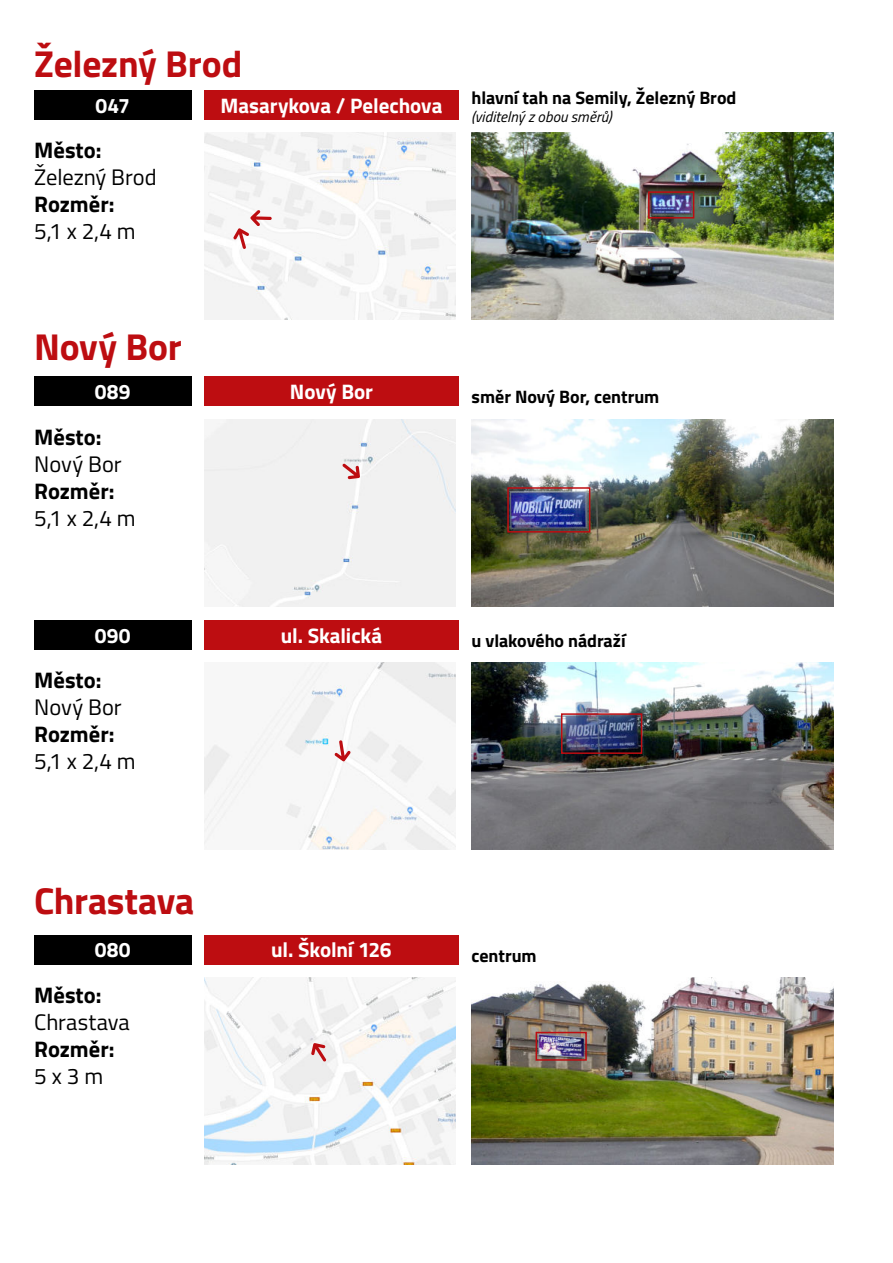
<style>
.page{position:relative;width:893px;height:1263px;background:#fff}
.page>*{position:absolute;margin:0;border:0;box-sizing:border-box;transform-origin:0 0}
.t1{font:700 37.5px "Titillium Web";letter-spacing:-.005em;color:#bd0d11}
.t2{font:22.5px "Titillium Web";letter-spacing:-.005em;color:#000}
.t3{font:700 22.5px "Titillium Web";color:#000}
.t4{font:700 21px "Titillium Web";letter-spacing:-.005em;color:#fff}
.t5{font:700 18px "Titillium Web";letter-spacing:-.005em;color:#000}
.t6{font:italic 15px "Titillium Web";letter-spacing:.005em;color:#000}
</style>
<div class="page">
<img style="left:472px;top:133px;width:361px;height:187px">
<div style="left:648px;top:191px;width:46px;height:28px;border:2px solid #bd0d11"></div>
<div style="left:34px;top:90px;width:157px;height:30px;background:#000"></div>
<div style="left:204px;top:90px;width:255px;height:30px;background:#bd0d11"></div>
<img style="left:204px;top:133px;width:251px;height:187px">
<svg style="left:233px;top:210px;width:39px;height:39px"></svg>
<div style="left:34px;top:376px;width:157px;height:30px;background:#000"></div>
<div style="left:204px;top:376px;width:255px;height:30px;background:#bd0d11"></div>
<div style="left:204px;top:419px;width:251px;height:187px;background:#f1f1f1"></div>
<img style="left:472px;top:419px;width:361px;height:187px">
<svg style="left:342px;top:463px;width:18px;height:16px"></svg>
<div style="left:507px;top:487px;width:83px;height:46px;border:2px solid #bd0d11"></div>
<div style="left:34px;top:620px;width:157px;height:30px;background:#000"></div>
<div style="left:204px;top:620px;width:255px;height:30px;background:#bd0d11"></div>
<img style="left:204px;top:663px;width:251px;height:187px">
<img style="left:472px;top:663px;width:361px;height:187px">
<svg style="left:334px;top:740px;width:17px;height:21px"></svg>
<div style="left:561px;top:713px;width:81px;height:41px;border:2px solid #bd0d11"></div>
<div style="left:34px;top:935px;width:157px;height:29px;background:#000"></div>
<div style="left:204px;top:935px;width:255px;height:29px;background:#bd0d11"></div>
<img style="left:204px;top:977px;width:251px;height:187px">
<img style="left:472px;top:977px;width:361px;height:187px">
<svg style="left:311px;top:1043px;width:15px;height:19px"></svg>
<div style="left:536px;top:1032px;width:51px;height:29px;border:2px solid #bd0d11"></div>
<h1 class="t1" style="left:34px;top:35px;width:210px">Železný Brod</h1>
<p class="t4" style="left:96px;top:93px;width:36px">047</p>
<p class="t4" style="left:221px;top:89px;width:223px">Masarykova / Pelechova</p>
<p class="t5" style="left:472px;top:84px;width:266px">hlavní tah na Semily, Železný Brod</p>
<p class="t6" style="left:472px;top:106px;width:141px">(viditelný z obou směrů)</p>
<p class="t3" style="left:34px;top:133px;width:69px">Město:</p>
<p class="t2" style="left:34px;top:161px;width:124px">Železný Brod</p>
<p class="t3" style="left:34px;top:187px;width:82px">Rozměr:</p>
<p class="t2" style="left:34px;top:223px;width:103px">5,1 x 2,4 m</p>
<h1 class="t1" style="left:34px;top:319px;width:149px">Nový Bor</h1>
<p class="t4" style="left:95px;top:379px;width:37px">089</p>
<p class="t4" style="left:290px;top:376px;width:85px">Nový Bor</p>
<p class="t5" style="left:472px;top:383px;width:189px">směr Nový Bor, centrum</p>
<p class="t3" style="left:34px;top:419px;width:69px">Město:</p>
<p class="t2" style="left:34px;top:447px;width:89px">Nový Bor</p>
<p class="t3" style="left:34px;top:473px;width:82px">Rozměr:</p>
<p class="t2" style="left:34px;top:509px;width:103px">5,1 x 2,4 m</p>
<p class="t4" style="left:95px;top:623px;width:37px">090</p>
<p class="t4" style="left:281px;top:619px;width:103px">ul. Skalická</p>
<p class="t5" style="left:472px;top:627px;width:156px">u vlakového nádraží</p>
<p class="t3" style="left:34px;top:663px;width:69px">Město:</p>
<p class="t2" style="left:34px;top:691px;width:89px">Nový Bor</p>
<p class="t3" style="left:34px;top:717px;width:82px">Rozměr:</p>
<p class="t2" style="left:34px;top:753px;width:103px">5,1 x 2,4 m</p>
<h1 class="t1" style="left:34px;top:872px;width:162px">Chrastava</h1>
<p class="t4" style="left:95px;top:938px;width:37px">080</p>
<p class="t4" style="left:271px;top:934px;width:122px">ul. Školní 126</p>
<p class="t3" style="left:34px;top:978px;width:69px">Město:</p>
<p class="t2" style="left:34px;top:1014px;width:97px">Chrastava</p>
<p class="t3" style="left:34px;top:1032px;width:82px">Rozměr:</p>
<p class="t2" style="left:34px;top:1068px;width:71px">5 x 3 m</p>
<p class="t5" style="left:472px;top:941px;width:67px">centrum</p>
</div>
